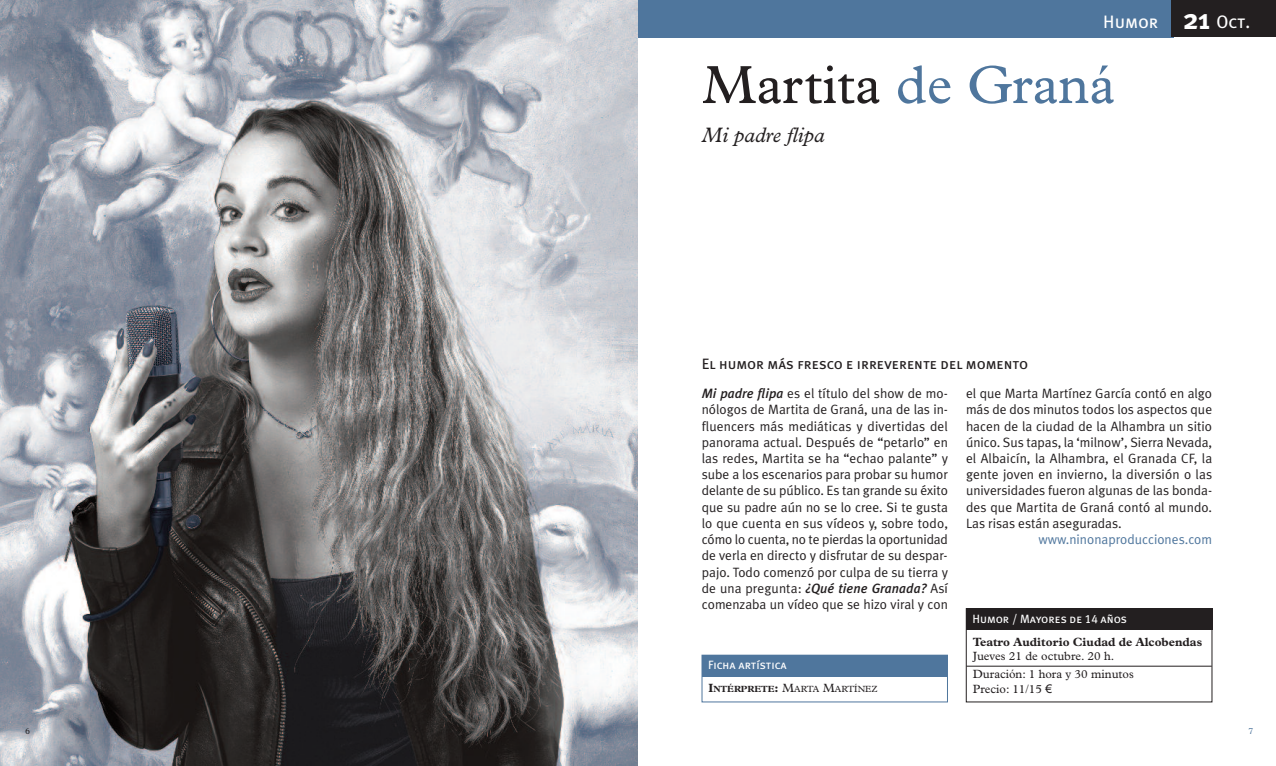
<style>
.page{position:relative;width:1276px;height:766px;background:#fff}
.page>*{position:absolute;margin:0;border:0;box-sizing:border-box;transform-origin:0 0}
.t1{font:54px "Plantin";color:#231f20}
.t2{font:italic 21px "Plantin";color:#231f20}
.t3{font:18px "Meta Plus Book Caps";color:#fff}
.t4{font:15px "Meta Plus Book Caps";color:#231f20}
.t5{font:13.5px/16.2px "Meta Plus Normal";color:#231f20;text-align:justify}
.t6{font:13.5px "Meta Plus Normal";color:#4f769d}
.t7{font:12px/18.5px "Plantin";color:#231f20}
.t8{font:12px "Meta Plus Book Caps";color:#fff}
.t9{font:700 12px "Plantin";color:#231f20}
.t10{font:9px "Plantin";color:#231f20}
.t11{font:9px "Plantin";color:#4f769d}
.s1{font-family:"Meta Plus";font-weight:700;font-size:28.5px}
.s2{color:#4f769d}
.s3{font-family:"Meta Plus";font-weight:500;font-style:italic}
.s4{font-weight:700;font-size:12px}
.s5{font-weight:700}
.s6{font-size:12px}
.s7{font-family:"Arial"}
</style>
<div class="page">
<img style="left:0;top:0;width:637px;height:765px">
<div style="left:638px;top:0;width:535px;height:37px;background:#4f769d"></div>
<div style="left:1171px;top:0;width:105px;height:37px;background:#231f20"></div>
<hr style="left:966px;top:665px;width:245px;height:1px;background:#231f20">
<div style="left:966px;top:608px;width:246px;height:22px;background:#231f20"></div>
<div style="left:702px;top:655px;width:245px;height:21px;background:#4f769d"></div>
<h3 class="t3" style="left:1103px;top:11px;width:148px">Humor <span class="s1">21</span> Oct.</h3>
<h1 class="t1" style="left:702px;top:66px;width:415px">Martita <span class="s2">de Graná</span></h1>
<h2 class="t2" style="left:702px;top:128px;width:124px">Mi padre flipa</h2>
<p class="t4" style="left:702px;top:354px;width:328px">El humor más fresco e irreverente del momento</p>
<p class="t5" style="left:702px;top:385px;width:248px"><span class="s3">Mi padre flipa</span> es el título del show de mo&shy;nólogos de Martita de Graná, una de las in&shy;fluencers más mediáticas y divertidas del panorama actual. Después de “petarlo” en las redes, Martita se ha “echao palante” y sube a los escenarios para probar su humor delante de su público. Es tan grande su éxito que su padre aún no se lo cree. Si te gusta lo que cuenta en sus vídeos y, sobre todo, cómo lo cuenta, no te pierdas la oportunidad de verla en directo y disfrutar de su despar&shy;pajo. Todo comenzó por culpa de su tierra y de una pregunta: <span class="s3">¿Qué tiene Granada?</span> Así comenzaba un vídeo que se hizo viral y con</p>
<p class="t5" style="left:966px;top:385px;width:248px">el que Marta Martínez García contó en algo más de dos minutos todos los aspectos que hacen de la ciudad de la Alhambra un sitio único. Sus tapas, la ‘milnow’, Sierra Nevada, el Albaicín, la Alhambra, el Granada CF, la gente joven en invierno, la diversión o las universidades fueron algunas de las bonda&shy;des que Martita de Graná contó al mundo.<br>Las risas están aseguradas.</p>
<p class="t6" style="left:1038px;top:531px;width:175px">www.ninonaproducciones.com</p>
<p class="t8" style="left:972px;top:611px;width:156px">Humor / Mayores de 14 años</p>
<p class="t8" style="left:708px;top:658px;width:80px">Ficha artística</p>
<p class="t10" style="left:708px;top:686px;width:170px"><span class="s4">I</span><span class="s5">NTÉRPRETE</span><span class="s4">:</span> <span class="s6">M</span>ARTA <span class="s6">M</span>ARTÍNEZ</p>
<p class="t9" style="left:973px;top:637px;width:231px">Teatro Auditorio Ciudad de Alcobendas</p>
<p class="t7" style="left:973px;top:647px;width:162px">Jueves 21 de octubre. 20 h.<br>Duración: 1 hora y 30 minutos</p>
<p class="t7" style="left:973px;top:680px;width:81px">Precio: 11/15 <span class="s7">€</span></p>
<p class="t10" style="left:25px;top:728px;width:6px">6</p>
<p class="t11" style="left:1248px;top:728px;width:6px">7</p>
</div>
